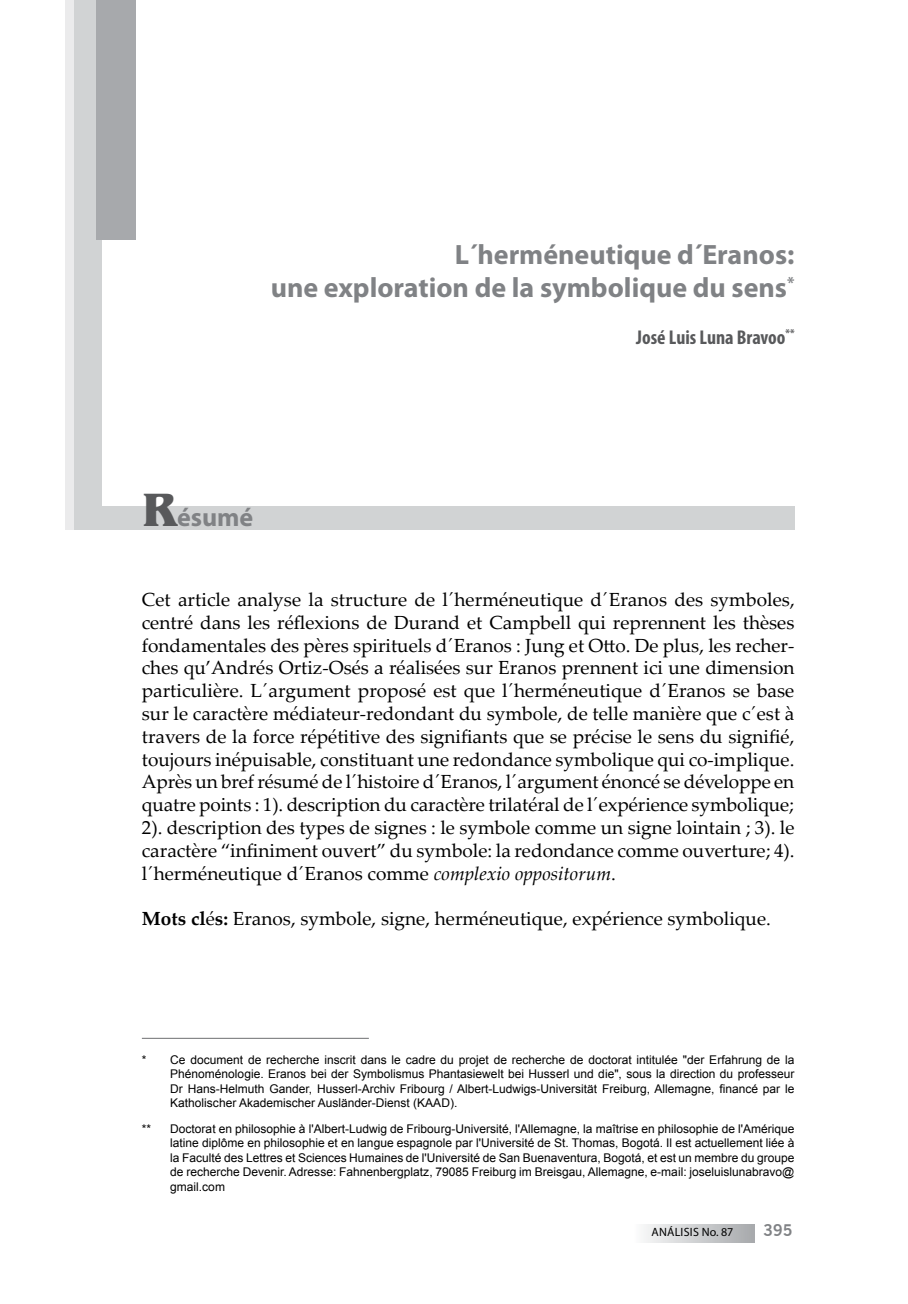
<style>
.page{position:relative;width:908px;height:1304px;background:#fff}
.page>*{position:absolute;margin:0;border:0;box-sizing:border-box;transform-origin:0 0}
.t1{font:700 28px/33.6px "Myriad Pro";color:#808285;text-align:right}
.t2{font:700 26px "Myriad Pro";color:#808285}
.t3{font:700 condensed 20px "Myriad Pro";color:#58595b}
.t4{font:19px/22.8px "Palatino Linotype";color:#000;text-align:justify}
.t5{font:700 16px "News Gothic BT";color:#808285}
.t6{font:12px/14.4px "Arial";color:#000;text-align:justify}
.t7{font:12px "Myriad Pro";letter-spacing:.02em;color:#000}
.s1{color:#fff}
.s2{font-family:"Benguiat IT Cby BT";font-size:48px;color:#58595b}
.s3{font-style:italic}
.s4{font-weight:700}
</style>
<div class="page">
<div style="left:633px;top:1224px;width:121px;height:19px;background:linear-gradient(to right,#fcfdfd,#a7a9ac)"></div>
<div style="left:83px;top:506px;width:711px;height:24px;background:#d1d3d4"></div>
<div style="left:71px;top:0;width:31px;height:530px;background:#d1d3d4"></div>
<div style="left:65px;top:0;width:8px;height:530px;background:#ebebec"></div>
<div style="left:96px;top:0;width:40px;height:239px;background:#a7a9ac"></div>
<hr style="left:142px;top:1038px;width:227px;height:1px;background:#6d6e71">
<h1 class="t1" style="left:270px;top:237px;width:525px">L´herméneutique d´Eranos:<br>une exploration de la symbolique du sens<sup>*</sup></h1>
<p class="t3" style="left:624px;top:325px;width:171px"><span class="s1">3</span> José Luis Luna Bravoo<sup>**</sup></p>
<h2 class="t2" style="left:142px;top:501px;width:113px"><span class="s2">R</span>ésumé</h2>
<p class="t4" style="left:142px;top:587px;width:654px">Cet article analyse la structure de l´herméneutique d´Eranos des symboles, centré dans les réflexions de Durand et Campbell qui reprennent les thèses fondamentales des pères spirituels d´Eranos : Jung et Otto. De plus, les recher&shy;ches qu’Andrés Ortiz-Osés a réalisées sur Eranos prennent ici une dimension particulière. L´argument proposé est que l´herméneutique d´Eranos se base sur le caractère médiateur-redondant du symbole, de telle manière que c´est à travers de la force répétitive des signifiants que se précise le sens du signifié, toujours inépuisable, constituant une redondance symbolique qui co-implique.<br>Après un bref résumé de l´histoire d´Eranos, l´argument énoncé se développe en quatre points : 1). description du caractère trilatéral de l´expérience symbolique; 2). description des types de signes : le symbole comme un signe lointain ; 3). le caractère “infiniment ouvert” du symbole: la redondance comme ouverture; 4). l´herméneutique d´Eranos comme <span class="s3">complexio oppositorum</span>.</p>
<p class="t4" style="left:142px;top:907px;width:630px"><span class="s4">Mots cl</span>é<span class="s4">s:</span> Eranos, symbole, signe, herméneutique, expérience symbolique.</p>
<p class="t6" style="left:170px;top:1053px;width:625px;text-indent:-28px">* Ce document de recherche inscrit dans le cadre du projet de recherche de doctorat intitulée "der Erfahrung de la Phénoménologie. Eranos bei der Symbolismus Phantasiewelt bei Husserl und die", sous la direction du professeur Dr Hans-Helmuth Gander, Husserl-Archiv Fribourg / Albert-Ludwigs-Universität Freiburg, Allemagne, financé par le Katholischer Akademischer Ausländer-Dienst (KAAD).</p>
<p class="t6" style="left:142px;top:1122px;width:11px">**</p>
<p class="t6" style="left:170px;top:1122px;width:625px">Doctorat en philosophie à l'Albert-Ludwig de Fribourg-Université, l'Allemagne, la maîtrise en philosophie de l'Amérique latine diplôme en philosophie et en langue espagnole par l'Université de St. Thomas, Bogotá. Il est actuellement liée à la Faculté des Lettres et Sciences Humaines de l'Université de San Buenaventura, Bogotá, et est un membre du groupe de recherche Devenir. Adresse: Fahnenbergplatz, 79085 Freiburg im Breisgau, Allemagne, e-mail: joseluislunabravo@ gmail.com</p>
<p class="t7" style="left:651px;top:1225px;width:83px">ANÁLISIS No. 87</p>
<p class="t5" style="left:763px;top:1221px;width:31px">395</p>
</div>
